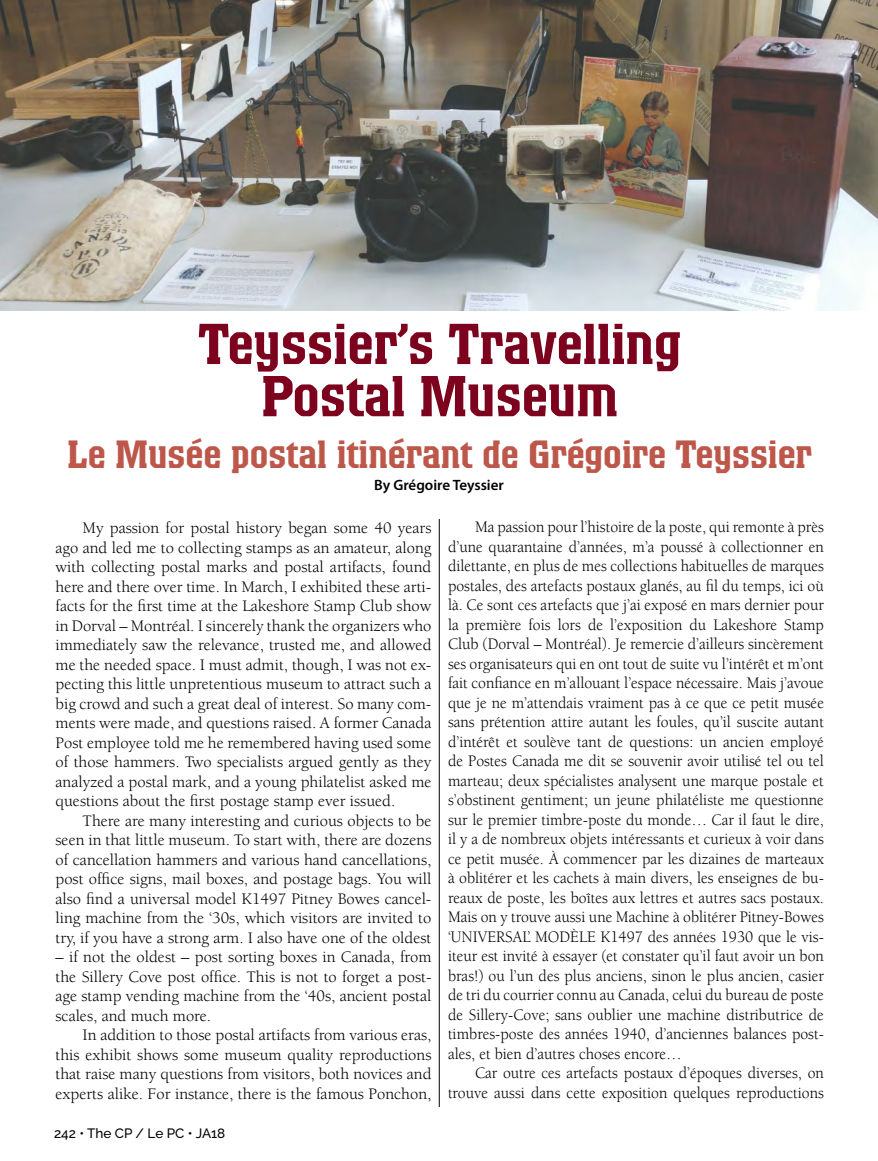
<style>
.page{position:relative;width:878px;height:1161px;background:#fff}
.page>*{position:absolute;margin:0;border:0;box-sizing:border-box;transform-origin:0 0}
.t1{font:500 57px/52.2px "Colossalis";color:#7d021e;text-align:center}
.t2{font:500 39px "Colossalis";color:#bc574a}
.t3{font:16.5px/19.5px "Berkeley";color:#000;text-align:justify;scale:.95 1}
.t4{font:16.5px/19.5px "Berkeley";color:#000;text-align:justify}
.t5{font:600 15px "Myriad Pro";color:#000}
.t6{font:500 13.5px "Raleway";color:#000}
</style>
<div class="page">
<hr style="left:439px;top:519px;width:1px;height:588px;background:#000">
<img style="left:0;top:0;width:878px;height:310px">
<h1 class="t1" style="left:198px;top:319px;width:484px">Teyssier’s Travelling<br>Postal Museum</h1>
<h2 class="t2" style="left:68px;top:433px;width:745px">Le Musée postal itinérant de Grégoire Teyssier</h2>
<p class="t5" style="left:374px;top:476px;width:131px">By Grégoire Teyssier</p>
<p class="t3" style="left:448px;top:518px;width:397px;text-indent:27px">Ma passion pour l’histoire de la poste, qui remonte à près d’une quarantaine d’années, m’a poussé à collectionner en dilettante, en plus de mes collections habituelles de marques postales, des artefacts postaux glanés, au fil du temps, ici où là. Ce sont ces artefacts que j’ai exposé en mars dernier pour la première fois lors de l’exposition du Lakeshore Stamp Club (Dorval – Montréal). Je remercie d’ailleurs sincèrement ses organisateurs qui en ont tout de suite vu l’intérêt et m’ont fait confiance en m’allouant l’espace nécessaire. Mais j’avoue que je ne m’attendais vraiment pas à ce que ce petit musée sans prétention attire autant les foules, qu’il suscite autant d’intérêt et soulève tant de questions: un ancien employé de Postes Canada me dit se souvenir avoir utilisé tel ou tel marteau; deux spécialistes analysent une marque postale et s’obstinent gentiment; un jeune philatéliste me questionne sur le premier timbre-poste du monde… Car il faut le dire, il y a de nombreux objets intéressants et curieux à voir dans ce petit musée. À commencer par les dizaines de marteaux à oblitérer et les cachets à main divers, les enseignes de bu&shy;reaux de poste, les boîtes aux lettres et autres sacs postaux.<br>Mais on y trouve aussi une Machine à oblitérer Pitney-Bowes ‘UNIVERSAL’ MODÈLE K1497 des années 1930 que le vis&shy;iteur est invité à essayer (et constater qu’il faut avoir un bon bras!) ou l’un des plus anciens, sinon le plus ancien, casier de tri du courrier connu au Canada, celui du bureau de poste de Sillery-Cove; sans oublier une machine distributrice de timbres-poste des années 1940, d’anciennes balances post&shy;ales, et bien d’autres choses encore…</p>
<p class="t3" style="left:448px;top:1064px;width:397px;text-align:right">Car outre ces artefacts postaux d’époques diverses, on trouve aussi dans cette exposition quelques reproductions</p>
<p class="t4" style="left:56px;top:519px;width:377px;text-indent:27px">My passion for postal history began some 40 years ago and led me to collecting stamps as an amateur, along with collecting postal marks and postal artifacts, found here and there over time. In March, I exhibited these arti&shy;facts for the first time at the Lakeshore Stamp Club show in Dorval – Montréal. I sincerely thank the organizers who immediately saw the relevance, trusted me, and allowed me the needed space. I must admit, though, I was not ex&shy;pecting this little unpretentious museum to attract such a big crowd and such a great deal of interest. So many com&shy;ments were made, and questions raised. A former Canada Post employee told me he remembered having used some of those hammers. Two specialists argued gently as they analyzed a postal mark, and a young philatelist asked me questions about the first postage stamp ever issued.</p>
<p class="t4" style="left:56px;top:811px;width:377px;text-indent:27px">There are many interesting and curious objects to be seen in that little museum. To start with, there are dozens of cancellation hammers and various hand cancellations, post office signs, mail boxes, and postage bags. You will also find a universal model K1497 Pitney Bowes cancel&shy;ling machine from the ‘30s, which visitors are invited to try, if you have a strong arm. I also have one of the oldest</p>
<p class="t4" style="left:56px;top:948px;width:377px">– if not the oldest – post sorting boxes in Canada, from the Sillery Cove post office. This is not to forget a post&shy;age stamp vending machine from the ‘40s, ancient postal scales, and much more.</p>
<p class="t4" style="left:56px;top:1026px;width:377px;text-indent:27px">In addition to those postal artifacts from various eras, this exhibit shows some museum quality reproductions that raise many questions from visitors, both novices and experts alike. For instance, there is the famous Ponchon,</p>
<p class="t6" style="left:54px;top:1126px;width:173px">242 • The CP / Le PC • JA18</p>
</div>
